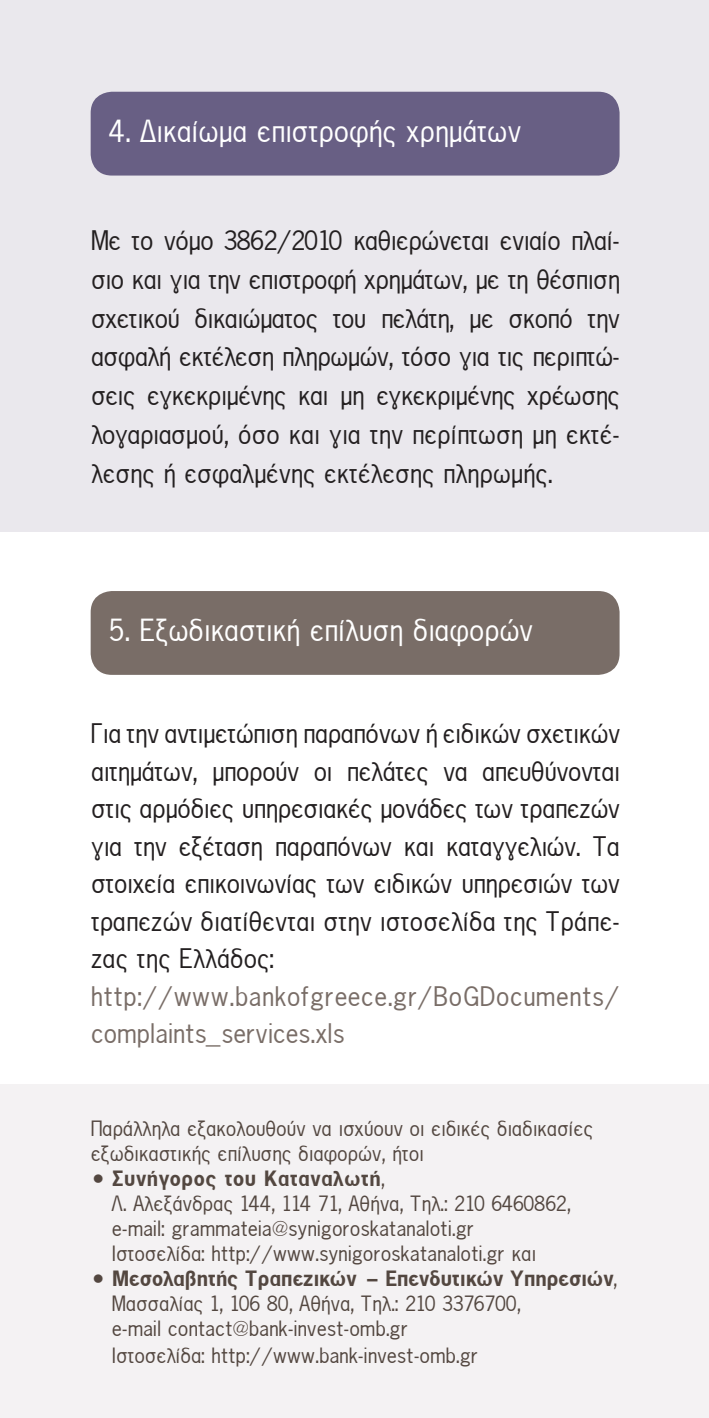
<style>
.page{position:relative;width:709px;height:1418px;background:#fff}
.page>*{position:absolute;margin:0;border:0;box-sizing:border-box;transform-origin:0 0}
.t1{font:32.5px "UB News Letter";color:#fff}
.t2{font:28.75px/38.8px "UB News Letter";letter-spacing:.005em;color:#231f20;text-align:justify}
.t3{font:28.75px/37.5px "UB News Letter";letter-spacing:.02em;color:#796d67}
.t4{font:22.5px/25px "UB News Letter";color:#534740}
.s1{font-family:"UB News Letter Bold"}
</style>
<div class="page">
<div style="left:0;top:1084px;width:709px;height:333px;background:#f4f2f3"></div>
<div style="left:0;top:0;width:709px;height:531px;background:#eae8ed"></div>
<div style="left:91px;top:92px;width:528px;height:83px;background:#685f84;border-radius:21px"></div>
<div style="left:91px;top:591px;width:528px;height:84px;background:#796d67;border-radius:21px"></div>
<p class="t1" style="left:108px;top:116px;width:413px">4. Δικαίωμα επιστροφής χρημάτων</p>
<p class="t2" style="left:90px;top:222px;width:530px">Με το νόμο 3862/2010 καθιερώνεται ενιαίο πλαί&shy;σιο και για την επιστροφή χρημάτων, με τη θέσπιση σχετικού δικαιώματος του πελάτη, με σκοπό την ασφαλή εκτέλεση πληρωμών, τόσο για τις περιπτώ&shy;σεις εγκεκριμένης και μη εγκεκριμένης χρέωσης λογαριασμού, όσο και για την περίπτωση μη εκτέ&shy;λεσης ή εσφαλμένης εκτέλεσης πληρωμής.</p>
<p class="t1" style="left:108px;top:615px;width:425px">5. Εξωδικαστική επίλυση διαφορών</p>
<p class="t2" style="left:90px;top:715px;width:530px;line-height:37.5px">Για την αντιμετώπιση παραπόνων ή ειδικών σχετικών αιτημάτων, μπορούν οι πελάτες να απευθύνονται στις αρμόδιες υπηρεσιακές μονάδες των τραπεζών για την εξέταση παραπόνων και καταγγελιών. Τα στοιχεία επικοινωνίας των ειδικών υπηρεσιών των τραπεζών διατίθενται στην ιστοσελίδα της Τράπε&shy;ζας της Ελλάδος:</p>
<p class="t3" style="left:90px;top:978px;width:530px">http://www.bankofgreece.gr/BoGDocuments/ complaints_services.xls</p>
<p class="t4" style="left:90px;top:1116px;width:504px">Παράλληλα εξακολουθούν να ισχύουν οι ειδικές διαδικασίες εξωδικαστικής επίλυσης διαφορών, ήτοι</p>
<p class="t4" style="left:111px;top:1166px;width:460px;text-indent:-21px">• <span class="s1">Συνήγορος του Καταναλωτή</span>,<br>Λ. Αλεξάνδρας 144, 114 71, Αθήνα, Τηλ.: 210 6460862,</p>
<p class="t4" style="left:111px;top:1216px;width:363px">e-mail: grammateia@synigoroskatanaloti.gr</p>
<p class="t4" style="left:111px;top:1241px;width:425px">Ιστοσελίδα: http://www.synigoroskatanaloti.gr και</p>
<p class="t4" style="left:111px;top:1266px;width:507px;text-indent:-21px">• <span class="s1">Μεσολαβητής Τραπεζικών - Επενδυτικών Υπηρεσιών</span>,<br>Μασσαλίας 1, 106 80, Αθήνα, Τηλ.: 210 3376700,<br>e-mail contact@bank-invest-omb.gr</p>
<p class="t4" style="left:111px;top:1343px;width:367px">Ιστοσελίδα: http://www.bank-invest-omb.gr</p>
</div>
